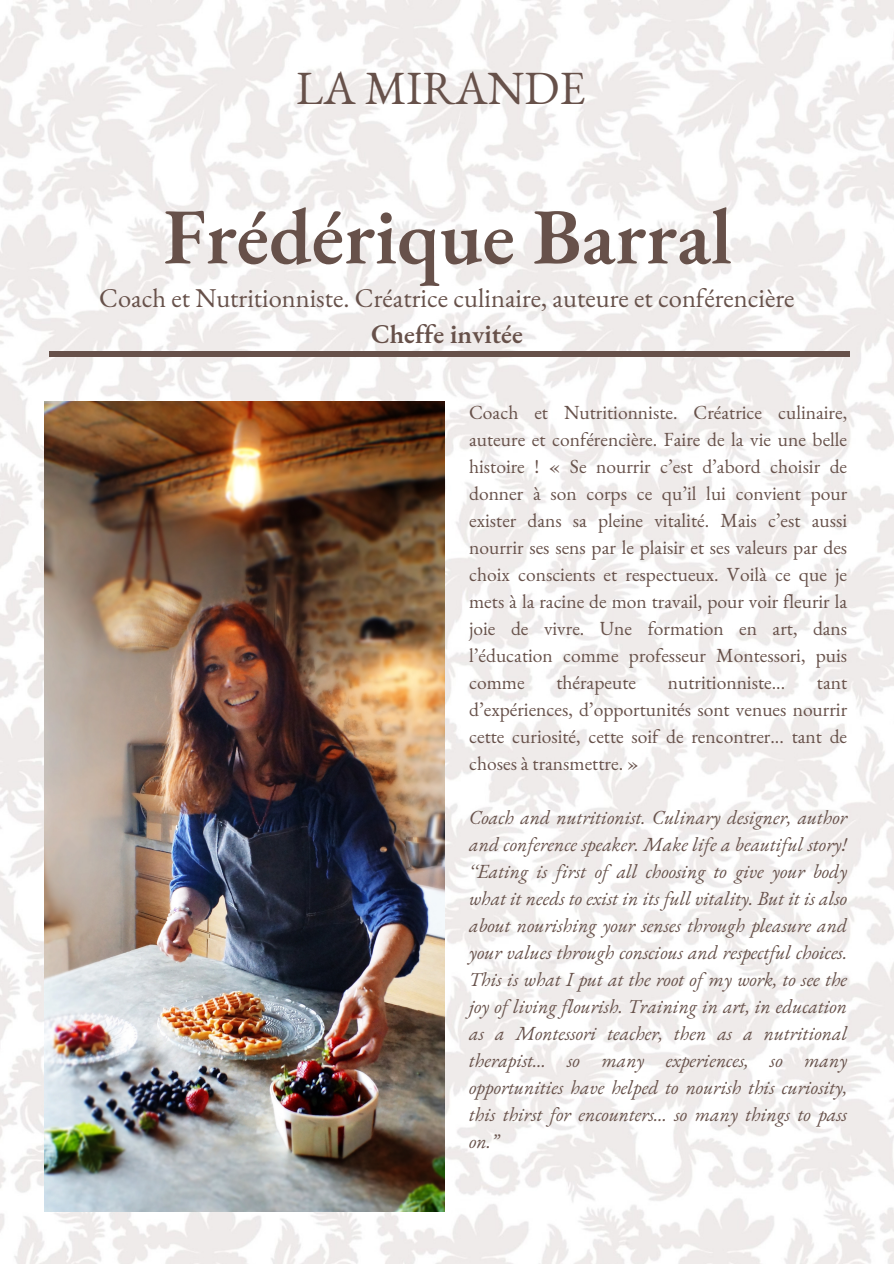
<style>
.page{position:relative;width:894px;height:1264px;background:#fff}
.page>*{position:absolute;margin:0;border:0;box-sizing:border-box;transform-origin:0 0}
.t1{font:600 79.35px "EB Garamond";color:#67514a}
.t2{font:46.35px "EB Garamond";color:#67514a}
.t3{font:26.4px "EB Garamond";color:#67514a}
.t4{font:600 26.4px "EB Garamond";color:#67514a}
.t5{font:19.5px/27px "EB Garamond";color:#67514a;text-align:justify}
.t6{font:italic 19.5px/27px "EB Garamond";color:#67514a;text-align:justify}
</style>
<div class="page">
<img style="left:0;top:0;width:893px;height:1263px">
<div style="left:49px;top:351px;width:800px;height:5px;background:#67514a"></div>
<img style="left:44px;top:402px;width:401px;height:808px">
<p class="t2" style="left:296px;top:57px;width:291px">LA MIRANDE</p>
<p class="t1" style="left:163px;top:183px;width:570px">Frédérique Barral</p>
<p class="t3" style="left:99px;top:281px;width:696px">Coach et Nutritionniste. Créatrice culinaire, auteure et conférencière</p>
<p class="t4" style="left:371px;top:317px;width:153px">Cheffe invitée</p>
<p class="t5" style="left:469px;top:398px;width:379px">Coach et Nutritionniste. Créatrice culinaire, auteure et conférencière. Faire de la vie une belle histoire ! « Se nourrir c’est d’abord choisir de donner à son corps ce qu’il lui convient pour exister dans sa pleine vitalité. Mais c’est aussi nourrir ses sens par le plaisir et ses valeurs par des choix conscients et respectueux. Voilà ce que je mets à la racine de mon travail, pour voir fleurir la joie de vivre. Une formation en art, dans l’éducation comme professeur Montessori, puis comme</p>
<p class="t5" style="left:556px;top:668px;width:81px">thérapeute</p>
<p class="t5" style="left:667px;top:668px;width:119px">nutritionniste...</p>
<p class="t5" style="left:469px;top:668px;width:379px;text-indent:347px">tant d’expériences, d’opportunités sont venues nourrir cette curiosité, cette soif de rencontrer... tant de choses à transmettre. »</p>
<p class="t6" style="left:469px;top:803px;width:379px">Coach and nutritionist. Culinary designer, author and conference speaker. Make life a beautiful story! ‘‘Eating is first of all choosing to give your body what it needs to exist in its full vitality. But it is also about nourishing your senses through pleasure and your values through conscious and respectful choices.<br>This is what I put at the root of my work, to see the joy of living flourish. Training in art, in education as a Montessori teacher, then as a nutritional therapist... so many experiences, so many opportunities have helped to nourish this curiosity, this thirst for encounters... so many things to pass on.”</p>
</div>
